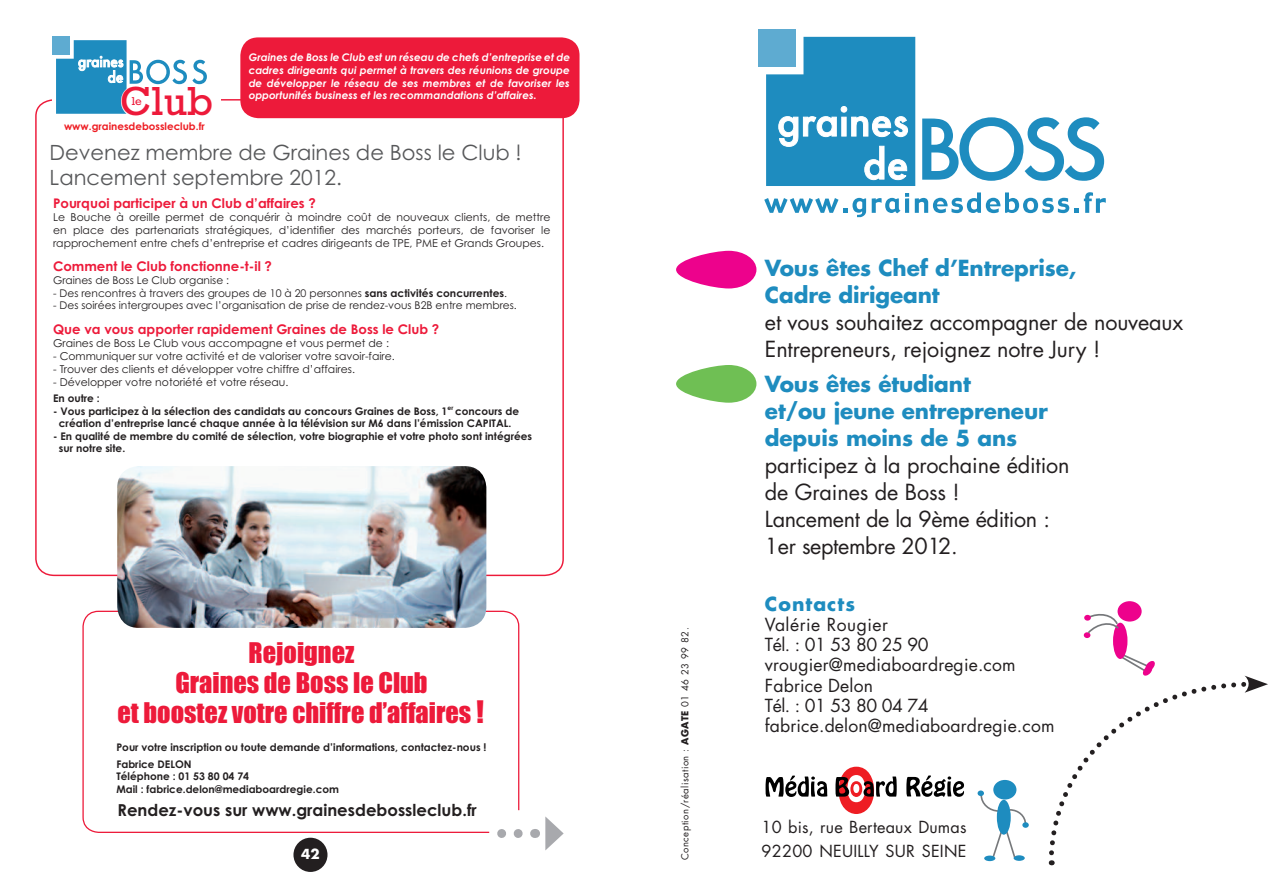
<style>
.page{position:relative;width:1276px;height:893px;background:#fff}
.page>*{position:absolute;margin:0;border:0;box-sizing:border-box;transform-origin:0 0}
.t1{font:41.25px "Rockwell";color:#ed1a3a}
.t2{font:26.25px/29.8px "Impact";color:#ed1a3a;text-align:center}
.t3{font:21.6px/27px "Futura";letter-spacing:-.005em;color:#231f20}
.t4{font:700 21.6px/27px "Futura";letter-spacing:-.005em;color:#1e8cbf}
.t5{font:21px/25.2px "Century Gothic";color:#57585a}
.t6{font:700 18.9px "Futura";letter-spacing:.055em;color:#1e8cbf}
.t7{font:17.55px/20.2px "Futura";letter-spacing:.01em;color:#231f20}
.t8{font:700 16.5px "Century Gothic";color:#231f20}
.t9{font:16.2px "Futura";letter-spacing:.015em;color:#231f20}
.t10{font:700 13.5px "Futura";color:#fff}
.t11{font:700 13.35px "Century Gothic";color:#ed1a3a}
.t12{font:11.7px "Rockwell";color:#ed1a3a}
.t13{font:10.8px/13px "Century Gothic";color:#231f20;text-align:justify}
.t14{font:10.65px "Century Gothic";color:#231f20}
.t15{font:700 10.5px/12.6px "Century Gothic";color:#231f20}
.t16{font:italic 700 10.5px/12.6px "Century Gothic";color:#fff;text-align:justify}
.t17{font:700 10.35px "Century Gothic";color:#ee1d23}
.t18{font:9.45px "Futura";letter-spacing:.05em;color:#231f20}
.s1{font-weight:700}
.s2{font-size:28.65px}
</style>
<div class="page">
<div style="left:758px;top:29px;width:38px;height:38px;background:#5eabd1"></div>
<svg style="left:766px;top:37px;width:149px;height:149px;background:#3c9bc7"></svg>
<svg style="left:922px;top:117px;width:182px;height:64px"></svg>
<svg style="left:764px;top:193px;width:145px;height:24px"></svg>
<svg style="left:915px;top:192px;width:163px;height:21px"></svg>
<svg style="left:1084px;top:192px;width:21px;height:21px"></svg>
<svg style="left:765px;top:775px;width:62px;height:22px"></svg>
<svg style="left:835px;top:767px;width:62px;height:47px"></svg>
<svg style="left:906px;top:775px;width:58px;height:22px"></svg>
<div style="left:1117px;top:601px;width:24px;height:21px;background:#ed028c;border-radius:50%"></div>
<div style="left:1113px;top:623px;width:14px;height:36px;background:#ed028c;border-radius:50%"></div>
<svg style="left:1083px;top:632px;width:7px;height:6px"></svg>
<svg style="left:1085px;top:612px;width:35px;height:23px"></svg>
<svg style="left:1048px;top:652px;width:220px;height:213px"></svg>
<div style="left:1013px;top:855px;width:11px;height:6px;background:#1e8cbf;border-radius:50%"></div>
<div style="left:993px;top:780px;width:23px;height:19px;background:#1e8cbf;border-radius:50%"></div>
<div style="left:984px;top:856px;width:11px;height:5px;background:#1e8cbf;border-radius:50%"></div>
<div style="left:977px;top:790px;width:7px;height:6px;background:#1e8cbf;border-radius:50%"></div>
<svg style="left:979px;top:793px;width:49px;height:66px"></svg>
<svg style="left:676px;top:251px;width:80px;height:37px"></svg>
<svg style="left:676px;top:365px;width:80px;height:38px"></svg>
<svg style="left:35px;top:99px;width:529px;height:478px"></svg>
<div style="left:52px;top:36px;width:168px;height:102px;background:#fff"></div>
<div style="left:52px;top:36px;width:18px;height:19px;background:#5eabd1"></div>
<svg style="left:56px;top:40px;width:151px;height:74px"></svg>
<div style="left:240px;top:37px;width:339px;height:81px;background:#ed1a3a;border-radius:18px"></div>
<img style="left:117px;top:466px;width:369px;height:162px;border-radius:22px">
<svg style="left:489px;top:810px;width:75px;height:41px"></svg>
<div style="left:293px;top:838px;width:34px;height:34px;background:#231f20;border-radius:50%"></div>
<p class="t16" style="left:249px;top:51px;width:323px">Graines de Boss le Club est un réseau de chefs d’entreprise et de cadres dirigeants qui permet à travers des réunions de groupe de développer le réseau de ses membres et de favoriser les opportunités business et les recommandations d’affaires.</p>
<h1 class="t1" style="left:120px;top:78px;width:95px">Club</h1>
<p class="t12" style="left:132px;top:94px;width:12px">le</p>
<p class="t17" style="left:64px;top:119px;width:142px">www.grainesdebossleclub.fr</p>
<h3 class="t5" style="left:50px;top:139px;width:474px">Devenez membre de Graines de Boss le Club !<br>Lancement septembre 2012.</h3>
<p class="t11" style="left:53px;top:194px;width:264px">Pourquoi participer à un Club d’affaires ?</p>
<p class="t13" style="left:53px;top:210px;width:499px">Le Bouche à oreille permet de conquérir à moindre coût de nouveaux clients, de mettre en place des partenariats stratégiques, d’identifier des marchés porteurs, de favoriser le rapprochement entre chefs d’entreprise et cadres dirigeants de TPE, PME et Grands Groupes.</p>
<p class="t11" style="left:53px;top:258px;width:220px">Comment le Club fonctionne-t-il ?</p>
<p class="t14" style="left:53px;top:274px;width:178px">Graines de Boss Le Club organise :</p>
<p class="t14" style="left:53px;top:286px;width:455px">- Des rencontres à travers des groupes de 10 à 20 personnes <span class="s1">sans activités concurrentes</span>.</p>
<p class="t14" style="left:53px;top:299px;width:465px">- Des soirées intergroupes avec l’organisation de prise de rendez-vous B2B entre membres.</p>
<p class="t11" style="left:53px;top:321px;width:388px">Que va vous apporter rapidement Graines de Boss le Club ?</p>
<p class="t13" style="left:53px;top:336px;width:337px">Graines de Boss Le Club vous accompagne et vous permet de :</p>
<p class="t13" style="left:53px;top:349px;width:343px">- Communiquer sur votre activité et de valoriser votre savoir-faire.</p>
<p class="t13" style="left:53px;top:362px;width:303px">- Trouver des clients et développer votre chiffre d’affaires.</p>
<p class="t13" style="left:53px;top:375px;width:237px">- Développer votre notoriété et votre réseau.</p>
<p class="t15" style="left:53px;top:392px;width:48px">En outre :</p>
<p class="t15" style="left:53px;top:404px;width:467px;text-align:center">- Vous participez à la sélection des candidats au concours Graines de Boss, 1<sup>er</sup> concours de création d’entreprise lancé chaque année à la télévision sur M6 dans l’émission CAPITAL.</p>
<p class="t15" style="left:59px;top:429px;width:475px;text-indent:-6px">- En qualité de membre du comité de sélection, votre biographie et votre photo sont intégrées sur notre site.</p>
<h2 class="t2" style="left:117px;top:637px;width:368px">Rejoignez<br>Graines de Boss le Club<br>et boostez votre chiffre d’affaires <span class="s2">!</span></h2>
<p class="t15" style="left:116px;top:738px;width:371px;line-height:16.8px">Pour votre inscription ou toute demande d’informations, contactez-nous !<br>Fabrice DELON</p>
<p class="t15" style="left:116px;top:770px;width:224px">Téléphone : 01 53 80 04 74<br>Mail : fabrice.delon@mediaboardregie.com</p>
<h3 class="t8" style="left:117px;top:799px;width:361px">Rendez-vous sur www.grainesdebossleclub.fr</h3>
<p class="t10" style="left:301px;top:847px;width:20px">42</p>
<p class="t18" style="left:680px;top:860px;width:234px;rotate:-90deg">Conception/réalisation : <span class="s1">AGATE</span> 01 46 23 99 82.</p>
<h3 class="t4" style="left:765px;top:257px;width:313px">Vous êtes Chef d’Entreprise,<br>Cadre dirigeant</h3>
<h3 class="t3" style="left:765px;top:311px;width:420px">et vous souhaitez accompagner de nouveaux<br>Entrepreneurs, rejoignez notre Jury !</h3>
<h3 class="t4" style="left:765px;top:372px;width:284px">Vous êtes étudiant<br>et/ou jeune entrepreneur depuis moins de 5 ans</h3>
<h3 class="t3" style="left:765px;top:453px;width:306px">participez à la prochaine édition de Graines de Boss !<br>Lancement de la 9ème édition :<br>1er septembre 2012.</h3>
<h3 class="t6" style="left:765px;top:595px;width:92px">Contacts</h3>
<h3 class="t7" style="left:765px;top:616px;width:291px">Valérie Rougier<br>Tél. : 01 53 80 25 90 vrougier@mediaboardregie.com<br>Fabrice Delon<br>Tél. : 01 53 80 04 74 fabrice.delon@mediaboardregie.com</h3>
<h3 class="t9" style="left:761px;top:819px;width:206px">10 bis, rue Berteaux Dumas</h3>
<h3 class="t9" style="left:761px;top:844px;width:206px">92200 NEUILLY SUR SEINE</h3>
</div>
